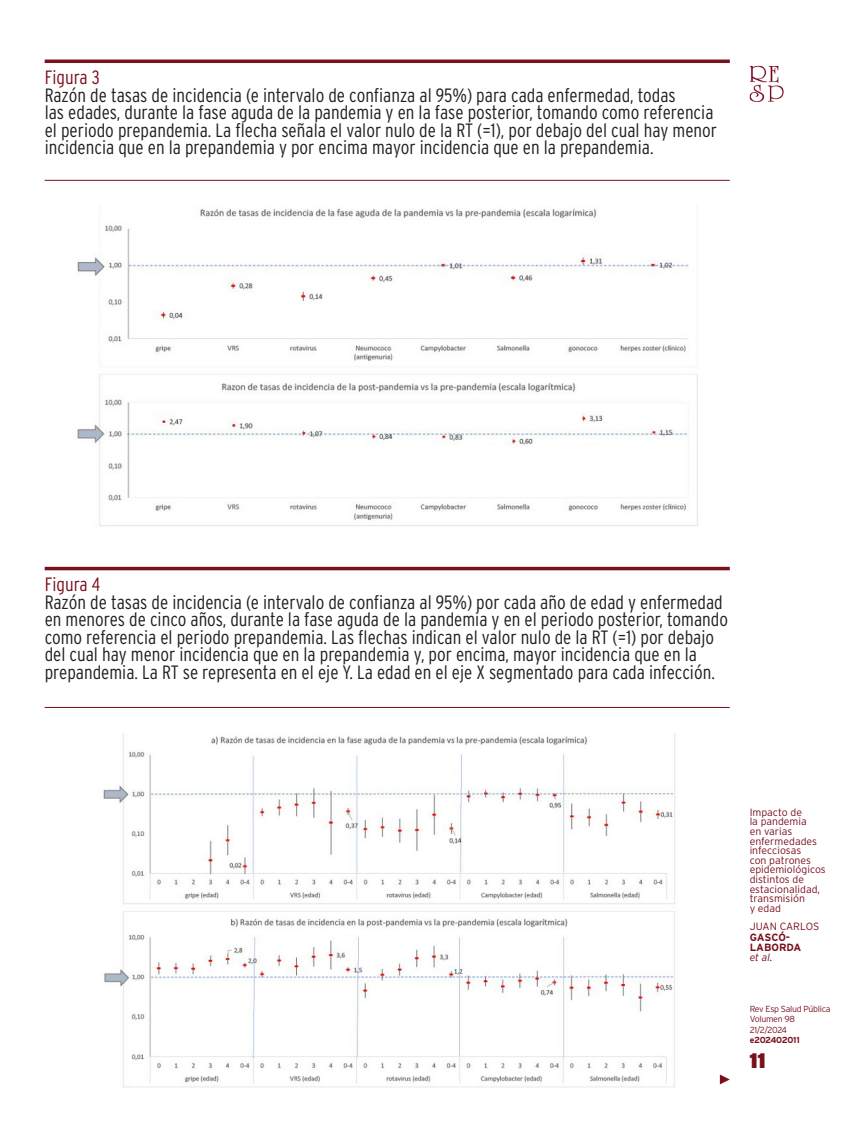
<style>
.page{position:relative;width:844px;height:1141px;background:#fff}
.page>*{position:absolute;margin:0;border:0;box-sizing:border-box;transform-origin:0 0}
.t1{font:900 21px "Interstate Condensed";color:#79101e}
.t2{font:300 19.25px/17.5px "Interstate Condensed";color:#231f20}
.t3{font:300 19.25px "Interstate Condensed";color:#79101e}
.t4{font:300 10.5px/9.6px "Interstate";color:#79101e}
.t5{font:700 10.5px/10px "Interstate";color:#79101e}
.t6{font:italic 300 10.5px "Interstate";color:#79101e}
.t7{font:300 8.75px/10.5px "Interstate";letter-spacing:-.03em;color:#79101e}
.t8{font:700 8.75px "Interstate";letter-spacing:-.05em;color:#79101e}
</style>
<div class="page">
<img style="left:749px;top:66px;width:34px;height:36px">
<svg style="left:719px;top:1074px;width:10px;height:10px"></svg>
<hr style="left:45px;top:60px;width:684px;height:3px;background:#79101e">
<hr style="left:45px;top:180px;width:684px;height:1px;background:#79101e">
<hr style="left:45px;top:567px;width:684px;height:3px;background:#79101e">
<hr style="left:45px;top:707px;width:684px;height:1px;background:#79101e">
<img style="left:77px;top:208px;width:621px;height:318px">
<img style="left:103px;top:734px;width:573px;height:354px">
<p class="t3" style="left:45px;top:67px;width:57px">Figura 3</p>
<p class="t2" style="left:45px;top:86px;width:673px">Razón de tasas de incidencia (e intervalo de confianza al 95%) para cada enfermedad, todas<br>las edades, durante la fase aguda de la pandemia y en la fase posterior, tomando como referencia el periodo prepandemia. La flecha señala el valor nulo de la RT (=1), por debajo del cual hay menor incidencia que en la prepandemia y por encima mayor incidencia que en la prepandemia.</p>
<p class="t3" style="left:45px;top:574px;width:57px">Figura 4</p>
<p class="t2" style="left:45px;top:593px;width:684px">Razón de tasas de incidencia (e intervalo de confianza al 95%) por cada año de edad y enfermedad en menores de cinco años, durante la fase aguda de la pandemia y en el periodo posterior, tomando como referencia el periodo prepandemia. Las flechas indican el valor nulo de la RT (=1) por debajo del cual hay menor incidencia que en la prepandemia y, por encima, mayor incidencia que en la prepandemia. La RT se representa en el eje Y. La edad en el eje X segmentado para cada infección.</p>
<p class="t4" style="left:749px;top:807px;width:78px">Impacto de<br>la pandemia<br>en varias enfermedades infecciosas<br>con patrones epidemiológicos distintos de estacionalidad, transmisión<br>y edad</p>
<p class="t4" style="left:749px;top:921px;width:71px">JUAN CARLOS</p>
<p class="t5" style="left:749px;top:933px;width:53px">GASCÓ-<br>LABORDA</p>
<p class="t6" style="left:749px;top:952px;width:24px">et al.</p>
<p class="t7" style="left:749px;top:1003px;width:82px">Rev Esp Salud Pública<br>Volumen 98<br>21/2/2024</p>
<p class="t8" style="left:749px;top:1035px;width:52px">e202402011</p>
<p class="t1" style="left:749px;top:1048px;width:17px">11</p>
</div>
